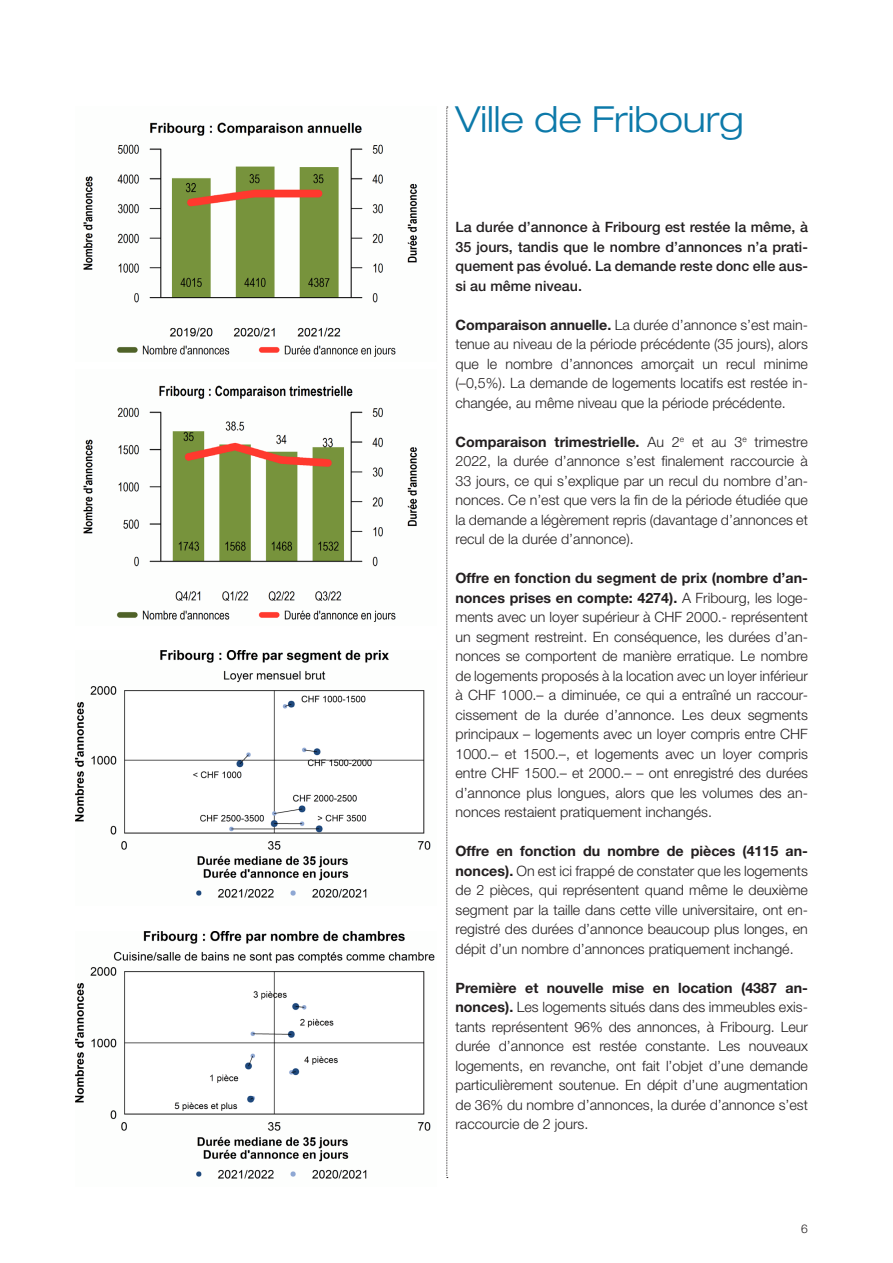
<style>
.page{position:relative;width:893px;height:1263px;background:#fff}
.page>*{position:absolute;margin:0;border:0;box-sizing:border-box;transform-origin:0 0}
.t1{font:300 expanded 36px "Helvetica Neue LT Std";color:#0c79a9}
.Lauftext{font:300 14.25px/19.5px "Helvetica Neue LT Std";color:#231f20;text-align:justify}
.Lead{font:500 14.25px/19.5px "Helvetica Neue LT Std";color:#231f20;text-align:justify}
.t2{font:300 12px "Helvetica Neue LT Std";color:#231f20}
.s1{font-weight:700}
</style>
<div class="page">
<svg style="left:446px;top:107px;width:2px;height:1071px;background:#cbcacb"></svg>
<img style="left:75px;top:651px;width:356px;height:247px">
<img style="left:75px;top:931px;width:360px;height:248px">
<img style="left:83px;top:122px;width:334px;height:235px">
<img style="left:83px;top:385px;width:335px;height:237px">
<p class="t1" style="left:455px;top:98px;width:290px">Ville de Fribourg</p>
<p class="Lead" style="left:455px;top:217px;width:354px">La durée d’annonce à Fribourg est restée la même, à 35 jours, tandis que le nombre d’annonces n’a prati&shy;quement pas évolué. La demande reste donc elle aus&shy;si au même niveau.</p>
<p class="Lauftext" style="left:455px;top:314px;width:354px"><span class="s1">Comparaison annuelle.</span> La durée d’annonce s’est main&shy;tenue au niveau de la période précédente (35 jours), alors que le nombre d’annonces amorçait un recul minime (–0,5%). La demande de logements locatifs est restée in&shy;changée, au même niveau que la période précédente.</p>
<p class="Lauftext" style="left:455px;top:431px;width:354px"><span class="s1">Comparaison trimestrielle.</span> Au 2<sup>e</sup> et au 3<sup>e</sup> trimestre 2022, la durée d’annonce s’est finalement raccourcie à 33 jours, ce qui s’explique par un recul du nombre d’an&shy;nonces. Ce n’est que vers la fin de la période étudiée que la demande a légèrement repris (davantage d’annonces et recul de la durée d’annonce).</p>
<p class="Lauftext" style="left:455px;top:568px;width:354px"><span class="s1">Offre en fonction du segment de prix (nombre d’an&shy;nonces prises en compte: 4274).</span> A Fribourg, les loge&shy;ments avec un loyer supérieur à CHF 2000.- représentent un segment restreint. En conséquence, les durées d’an&shy;nonces se comportent de manière erratique. Le nombre de logements proposés à la location avec un loyer inférieur à CHF 1000.– a diminuée, ce qui a entraîné un raccour&shy;cissement de la durée d’annonce. Les deux segments principaux – logements avec un loyer compris entre CHF 1000.– et 1500.–, et logements avec un loyer compris entre CHF 1500.– et 2000.– – ont enregistré des durées d’annonce plus longues, alors que les volumes des an&shy;nonces restaient pratiquement inchangés.</p>
<p class="Lauftext" style="left:455px;top:841px;width:354px"><span class="s1">Offre en fonction du nombre de pièces (4115 an&shy;nonces).</span> On est ici frappé de constater que les logements de 2 pièces, qui représentent quand même le deuxième segment par la taille dans cette ville universitaire, ont en&shy;registré des durées d’annonce beaucoup plus longes, en dépit d’un nombre d’annonces pratiquement inchangé.</p>
<p class="Lauftext" style="left:455px;top:977px;width:354px"><span class="s1">Première et nouvelle mise en location (4387 an&shy;nonces).</span> Les logements situés dans des immeubles exis&shy;tants représentent 96% des annonces, à Fribourg. Leur durée d’annonce est restée constante. Les nouveaux logements, en revanche, ont fait l’objet d’une demande particulièrement soutenue. En dépit d’une augmentation de 36% du nombre d’annonces, la durée d’annonce s’est raccourcie de 2 jours.</p>
<p class="t2" style="left:801px;top:1221px;width:8px">6</p>
</div>
